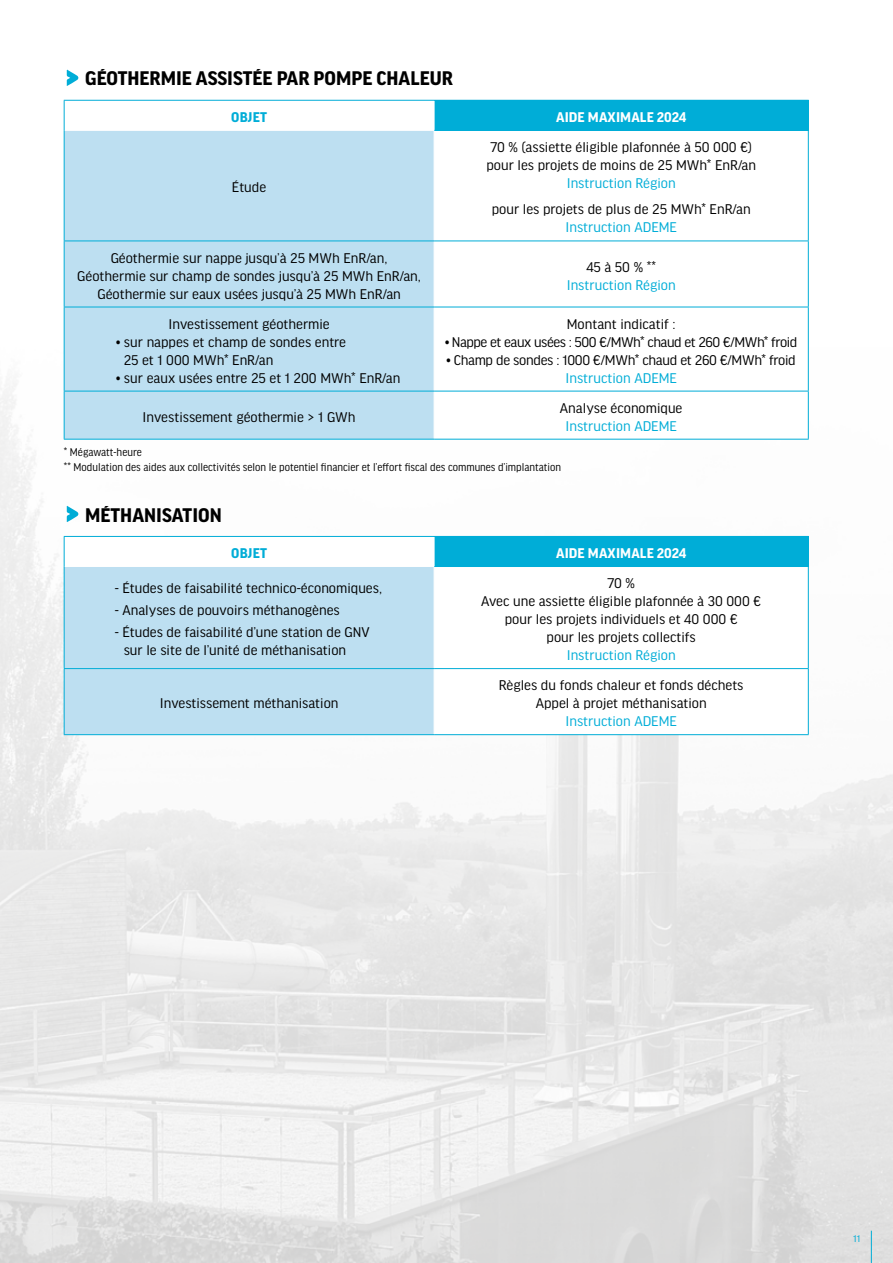
<style>
.page{position:relative;width:893px;height:1263px;background:#fff}
.page>*{position:absolute;margin:0;border:0;box-sizing:border-box;transform-origin:0 0}
.t1{font:700 21px "Good Headline Pro";color:#000}
.t2{font:15px/18px "Good Headline Pro";color:#000}
.t3{font:15px "Good Headline Pro";color:#00add7}
.t4{font:15px "Good Headline Pro";letter-spacing:-.03em;color:#000}
.t5{font:15px "Good Headline Pro";letter-spacing:-.02em;color:#000}
.t6{font:700 15px "Good Headline Pro";letter-spacing:.01em;color:#fff}
.t7{font:700 15px "Good Headline Pro";letter-spacing:.01em;color:#00add7}
.t8{font:12px/14.4px "Good Headline Pro Narr";color:#000}
.t9{font:10.5px "Good Headline Pro";color:#00add7}
</style>
<div class="page">
<img style="left:0;top:147px;width:893px;height:1116px">
<hr style="left:871px;top:1231px;width:1px;height:32px;background:#00add7">
<svg style="left:62px;top:497px;width:21px;height:32px"></svg>
<svg style="left:65px;top:537px;width:743px;height:197px"></svg>
<div style="left:434px;top:536px;width:374px;height:30px;background:#00add7"></div>
<div style="left:65px;top:567px;width:369px;height:167px;background:#bddff1"></div>
<svg style="left:434px;top:537px;width:1px;height:29px"></svg>
<hr style="left:65px;top:566px;width:369px;height:1px;background:#fff">
<hr style="left:434px;top:567px;width:1px;height:101px;background:#fff">
<hr style="left:434px;top:669px;width:1px;height:65px;background:#fff">
<svg style="left:64px;top:537px;width:1px;height:29px"></svg>
<hr style="left:64px;top:536px;width:370px;height:1px;background:#00add7">
<hr style="left:434px;top:536px;width:375px;height:1px;background:#00add7">
<svg style="left:808px;top:537px;width:1px;height:29px"></svg>
<hr style="left:64px;top:566px;width:1px;height:102px;background:#00add7">
<hr style="left:434px;top:566px;width:375px;height:1px;background:#00add7">
<hr style="left:808px;top:567px;width:1px;height:101px;background:#00add7">
<hr style="left:64px;top:669px;width:1px;height:65px;background:#00add7">
<hr style="left:64px;top:668px;width:370px;height:1px;background:#00add7">
<hr style="left:64px;top:734px;width:370px;height:1px;background:#00add7">
<hr style="left:434px;top:668px;width:375px;height:1px;background:#00add7">
<hr style="left:808px;top:669px;width:1px;height:65px;background:#00add7">
<hr style="left:434px;top:734px;width:375px;height:1px;background:#00add7">
<svg style="left:66px;top:69px;width:13px;height:17px"></svg>
<svg style="left:435px;top:131px;width:373px;height:308px"></svg>
<div style="left:434px;top:100px;width:374px;height:30px;background:#00add7"></div>
<div style="left:65px;top:131px;width:369px;height:308px;background:#bddff1"></div>
<svg style="left:434px;top:101px;width:1px;height:29px"></svg>
<hr style="left:434px;top:131px;width:1px;height:110px;background:#fff">
<hr style="left:434px;top:241px;width:1px;height:66px;background:#fff">
<hr style="left:434px;top:307px;width:1px;height:84px;background:#fff">
<hr style="left:434px;top:391px;width:1px;height:48px;background:#fff">
<svg style="left:64px;top:101px;width:1px;height:29px"></svg>
<hr style="left:64px;top:100px;width:370px;height:1px;background:#00add7">
<hr style="left:434px;top:100px;width:375px;height:1px;background:#00add7">
<svg style="left:808px;top:101px;width:1px;height:29px"></svg>
<hr style="left:64px;top:130px;width:1px;height:111px;background:#00add7">
<hr style="left:434px;top:130px;width:375px;height:1px;background:#00add7">
<hr style="left:808px;top:131px;width:1px;height:110px;background:#00add7">
<hr style="left:64px;top:241px;width:1px;height:66px;background:#00add7">
<hr style="left:64px;top:307px;width:1px;height:84px;background:#00add7">
<hr style="left:64px;top:241px;width:370px;height:1px;background:#00add7">
<hr style="left:64px;top:307px;width:370px;height:1px;background:#00add7">
<hr style="left:434px;top:241px;width:375px;height:1px;background:#00add7">
<hr style="left:808px;top:241px;width:1px;height:66px;background:#00add7">
<hr style="left:808px;top:307px;width:1px;height:84px;background:#00add7">
<hr style="left:434px;top:307px;width:375px;height:1px;background:#00add7">
<hr style="left:64px;top:391px;width:1px;height:48px;background:#00add7">
<hr style="left:64px;top:391px;width:370px;height:1px;background:#00add7">
<hr style="left:64px;top:439px;width:370px;height:1px;background:#00add7">
<hr style="left:434px;top:391px;width:375px;height:1px;background:#00add7">
<hr style="left:808px;top:391px;width:1px;height:48px;background:#00add7">
<hr style="left:434px;top:439px;width:375px;height:1px;background:#00add7">
<h1 class="t1" style="left:85px;top:69px;width:369px">GÉOTHERMIE ASSISTÉE PAR POMPE CHALEUR</h1>
<p class="t7" style="left:231px;top:110px;width:37px">OBJET</p>
<p class="t6" style="left:556px;top:110px;width:132px">AIDE MAXIMALE 2024</p>
<p class="t2" style="left:232px;top:178px;width:36px">Étude</p>
<p class="t2" style="left:486px;top:138px;width:271px">70 % (assiette éligible plafonnée à 50 000 €) pour les projets de moins de 25 MWh* EnR/an</p>
<p class="t3" style="left:567px;top:176px;width:110px">Instruction Région</p>
<p class="t2" style="left:492px;top:201px;width:260px">pour les projets de plus de 25 MWh* EnR/an</p>
<p class="t3" style="left:565px;top:220px;width:113px">Instruction ADEME</p>
<p class="t2" style="left:77px;top:249px;width:345px;text-align:center">Géothermie sur nappe jusqu’à 25 MWh EnR/an,<br>Géothermie sur champ de sondes jusqu’à 25 MWh EnR/an,<br>Géothermie sur eaux usées jusqu’à 25 MWh EnR/an</p>
<p class="t2" style="left:586px;top:258px;width:71px">45 à 50 % **</p>
<p class="t3" style="left:567px;top:277px;width:110px">Instruction Région</p>
<p class="t2" style="left:168px;top:315px;width:163px">Investissement géothermie</p>
<p class="t2" style="left:124px;top:333px;width:224px;text-indent:-8px">• sur nappes et champ de sondes entre<br>25 et 1 000 MWh* EnR/an</p>
<p class="t2" style="left:116px;top:369px;width:286px">• sur eaux usées entre 25 et 1 200 MWh* EnR/an</p>
<p class="t2" style="left:567px;top:315px;width:110px">Montant indicatif :</p>
<p class="t4" style="left:445px;top:334px;width:354px">• Nappe et eaux usées : 500 €/MWh* chaud et 260 €/MWh* froid</p>
<p class="t5" style="left:447px;top:352px;width:351px">• Champ de sondes : 1000 €/MWh* chaud et 260 €/MWh* froid</p>
<p class="t3" style="left:565px;top:370px;width:113px">Instruction ADEME</p>
<p class="t2" style="left:560px;top:399px;width:124px">Analyse économique</p>
<p class="t3" style="left:565px;top:418px;width:113px">Instruction ADEME</p>
<p class="t8" style="left:64px;top:445px;width:499px">* Mégawatt-heure<br>** Modulation des aides aux collectivités selon le potentiel financier et l’effort fiscal des communes d’implantation</p>
<p class="t2" style="left:143px;top:408px;width:215px">Investissement géothermie &gt; 1 GWh</p>
<h1 class="t1" style="left:85px;top:505px;width:138px">MÉTHANISATION</h1>
<p class="t7" style="left:231px;top:546px;width:37px">OBJET</p>
<p class="t6" style="left:556px;top:546px;width:132px">AIDE MAXIMALE 2024</p>
<p class="t2" style="left:115px;top:579px;width:269px">- Études de faisabilité technico-économiques,</p>
<p class="t2" style="left:115px;top:601px;width:227px">- Analyses de pouvoirs méthanogènes</p>
<p class="t2" style="left:124px;top:624px;width:247px;text-indent:-9px">- Études de faisabilité d’une station de GNV sur le site de l’unité de méthanisation</p>
<p class="t2" style="left:481px;top:574px;width:282px;text-align:center">70 %<br>Avec une assiette éligible plafonnée à 30 000 € pour les projets individuels et 40 000 €<br>pour les projets collectifs</p>
<p class="t3" style="left:567px;top:648px;width:110px">Instruction Région</p>
<p class="t2" style="left:160px;top:694px;width:180px">Investissement méthanisation</p>
<p class="t2" style="left:499px;top:676px;width:246px;text-align:center">Règles du fonds chaleur et fonds déchets<br>Appel à projet méthanisation</p>
<p class="t3" style="left:565px;top:714px;width:113px">Instruction ADEME</p>
<p class="t9" style="left:853px;top:1233px;width:9px">11</p>
</div>
